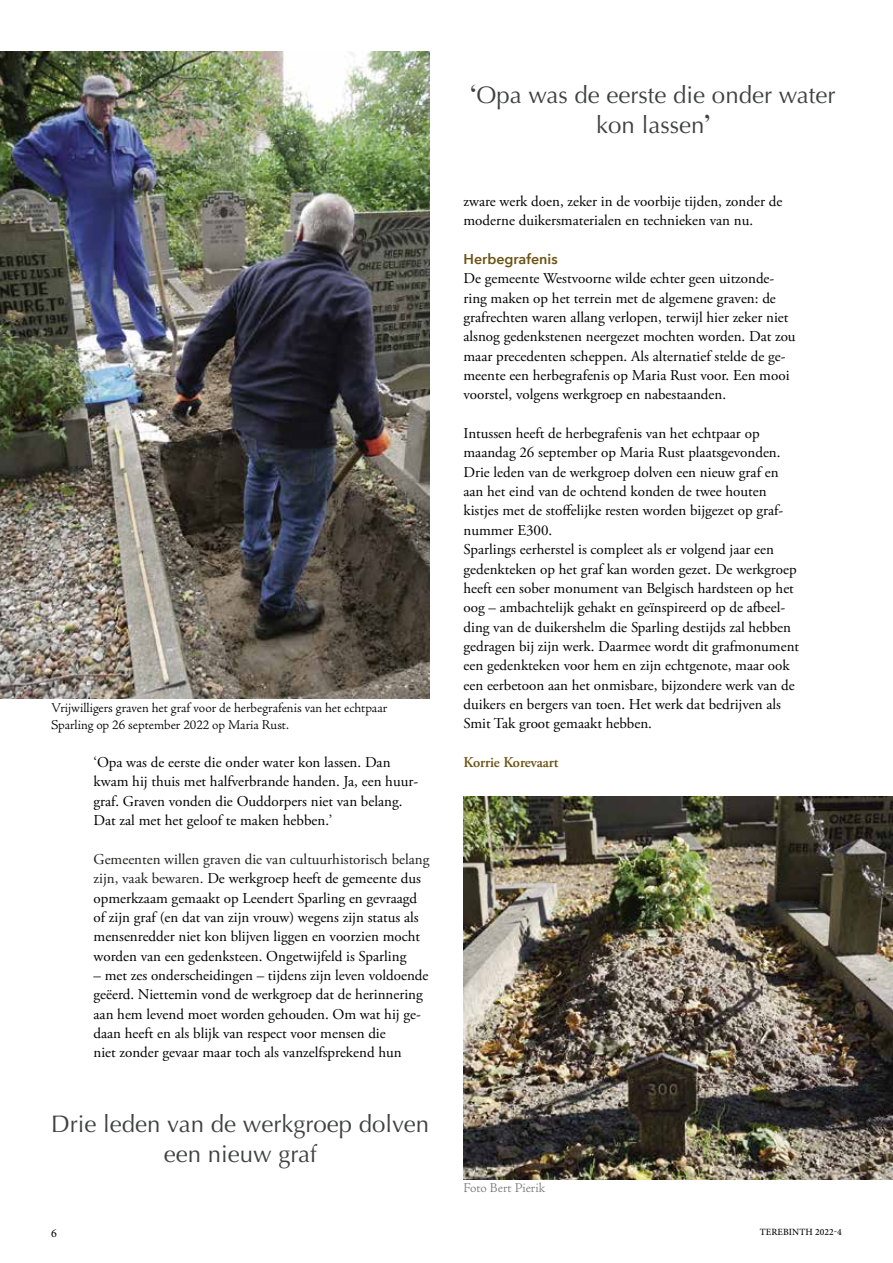
<style>
.page{position:relative;width:893px;height:1263px;background:#fff}
.page>*{position:absolute;margin:0;border:0;box-sizing:border-box;transform-origin:0 0}
.t1{font:24px/30px "Optima";color:#404241;text-align:center}
.t2{font:15px/19.4px "Adobe Garamond Pro";color:#000}
.t3{font:600 15px "Adobe Garamond Pro";letter-spacing:-.005em;color:#6b5211}
.t4{font:600 14.25px "Avenir Next";color:#6b5211}
.t5{font:300 13.5px/16.5px "Adobe Jenson Pro";color:#000}
.t6{font:300 13.5px "Adobe Jenson Pro";letter-spacing:-.005em;color:#7c7c7c}
.t7{font:12px "Minion Pro";color:#000}
.t8{font:500 9.6px "Minion Pro";letter-spacing:.01em;color:#000}
.s1{color:#201f1e}
.s2{font-family:"Times New Roman";font-weight:700;font-size:22.2px;color:#f5f5f5}
</style>
<div class="page">
<img style="left:463px;top:797px;width:430px;height:382px">
<img style="left:0;top:51px;width:429px;height:648px">
<p class="t5" style="left:51px;top:700px;width:338px">Vrijwilligers graven het graf voor de herbegrafenis van het echtpaar<br>Sparling op 26 september 2022 op Maria Rust.</p>
<p class="t2" style="left:94px;top:753px;width:326px">‘Opa was de eerste die onder water kon lassen. Dan kwam hij thuis met halfverbrande handen. Ja, een huur&shy;graf. Graven vonden die Ouddorpers niet van belang.<br>Dat zal met het geloof te maken hebben.’</p>
<p class="t2" style="left:94px;top:850px;width:337px"><span class="s1">Gemeenten willen graven die van cultuurhistorisch belang zijn, vaak bewaren.</span> De werkgroep heeft de gemeente dus opmerkzaam gemaakt op Leendert Sparling en gevraagd of zijn graf (en dat van zijn vrouw) wegens zijn status als mensenredder niet kon blijven liggen en voorzien mocht worden van een gedenksteen. Ongetwijfeld is Sparling</p>
<p class="t2" style="left:94px;top:966px;width:336px">– met zes onderscheidingen – tijdens zijn leven voldoende geëerd. Niettemin vond de werkgroep dat de herinnering aan hem levend moet worden gehouden. Om wat hij ge&shy;daan heeft en als blijk van respect voor mensen die<br>niet zonder gevaar maar toch als vanzelfsprekend hun</p>
<h1 class="t1" style="left:51px;top:1109px;width:379px">Drie leden van de werkgroep dolven een nieuw graf</h1>
<p class="t7" style="left:51px;top:1225px;width:7px">6</p>
<h1 class="t1" style="left:470px;top:80px;width:367px"><span class="s2">‘</span>Opa was de eerste die onder water kon lassen<span class="s2">’</span></h1>
<p class="t2" style="left:463px;top:192px;width:320px">zware werk doen, zeker in de voorbije tijden, zonder de moderne duikersmaterialen en technieken van nu.</p>
<p class="t4" style="left:463px;top:247px;width:96px">Herbegrafenis</p>
<p class="t2" style="left:463px;top:269px;width:334px">De gemeente Westvoorne wilde echter geen uitzonde&shy;ring maken op het terrein met de algemene graven: de grafrechten waren allang verlopen, terwijl hier zeker niet alsnog gedenkstenen neergezet mochten worden. Dat zou maar precedenten scheppen. Als alternatief stelde de ge&shy;meente een herbegrafenis op Maria Rust voor. Een mooi voorstel, volgens werkgroep en nabestaanden.</p>
<p class="t2" style="left:463px;top:424px;width:337px">Intussen heeft de herbegrafenis van het echtpaar op maandag 26 september op Maria Rust plaatsgevonden.<br>Drie leden van de werkgroep dolven een nieuw graf en aan het eind van de ochtend konden de twee houten kistjes met de stoffelijke resten worden bijgezet op graf&shy;nummer E300.<br>Sparlings eerherstel is compleet als er volgend jaar een gedenkteken op het graf kan worden gezet. De werkgroep heeft een sober monument van Belgisch hardsteen op het oog – ambachtelijk gehakt en geïnspireerd op de afbeel&shy;ding van de duikershelm die Sparling destijds zal hebben gedragen bij zijn werk. Daarmee wordt dit grafmonument een gedenkteken voor hem en zijn echtgenote, maar ook een eerbetoon aan het onmisbare, bijzondere werk van de duikers en bergers van toen. Het werk dat bedrijven als Smit Tak groot gemaakt hebben.</p>
<p class="t3" style="left:463px;top:754px;width:97px">Korrie Korevaart</p>
<p class="t6" style="left:463px;top:1180px;width:83px">Foto Bert Pierik</p>
<p class="t8" style="left:760px;top:1225px;width:83px">TEREBINTH 2022-4</p>
</div>
